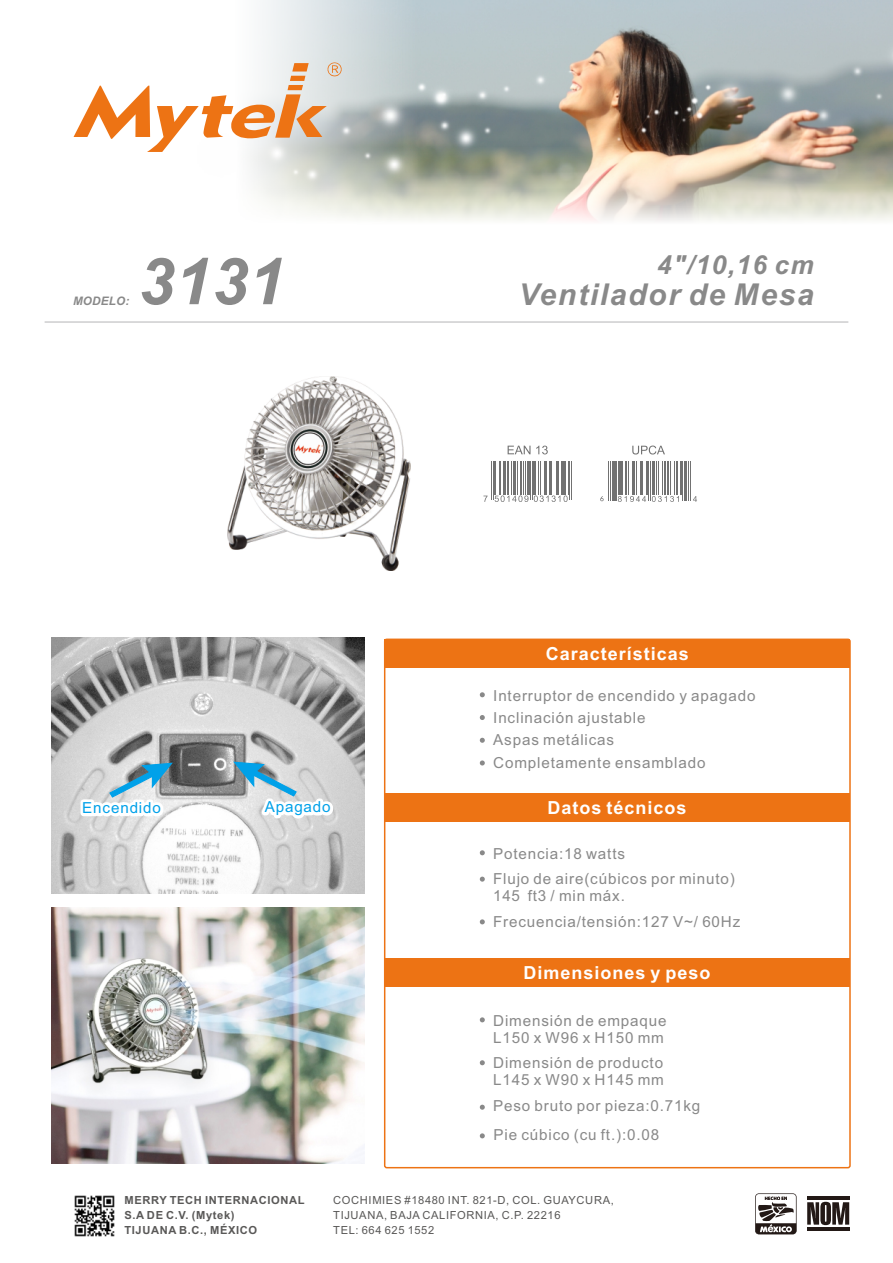
<style>
.page{position:relative;width:893px;height:1263px;background:#fff}
.page>*{position:absolute;margin:0;border:0;box-sizing:border-box;transform-origin:0 0}
.t1{font:italic 700 64.65px "Arial";color:#898989}
.t2{font:italic 700 30.15px "Arial";letter-spacing:.055em;color:#898989}
.t3{font:italic 700 26.25px "Arial";color:#898989}
.t4{font:700 18px "Arial";letter-spacing:.055em;color:#fff}
.t5{font:15.15px/22px "Arial";letter-spacing:.055em;color:#898989}
.t6{font:15.15px "Arial";letter-spacing:.055em;color:#00a1e9}
.t7{font:italic 700 11.7px "Arial";letter-spacing:.015em;color:#898989}
.t8{font:11.1px/15px "Arial";letter-spacing:.055em;color:#595857}
.t9{font:700 11.1px/15px "Arial";letter-spacing:.055em;color:#595857}
</style>
<div class="page">
<img style="left:73px;top:0;width:820px;height:221px">
<svg style="left:74px;top:62px;width:268px;height:90px"></svg>
<div style="left:385px;top:793px;width:465px;height:29px;background:#ed7314"></div>
<hr style="left:45px;top:322px;width:803px;height:1px;background:#b5b5b6">
<div style="left:385px;top:958px;width:465px;height:29px;background:#ed7314"></div>
<svg style="left:508px;top:446px;width:40px;height:8px"></svg>
<svg style="left:632px;top:446px;width:33px;height:8px"></svg>
<img style="left:227px;top:376px;width:184px;height:194px">
<img style="left:51px;top:637px;width:314px;height:256px">
<svg style="left:108px;top:762px;width:66px;height:37px;background:#90b6c7"></svg>
<svg style="left:232px;top:761px;width:66px;height:37px;background:#95bbcb"></svg>
<hr style="left:608px;top:461px;width:1px;height:39px;background:#717171">
<hr style="left:610px;top:461px;width:1px;height:39px;background:#717171">
<hr style="left:612px;top:461px;width:1px;height:39px;background:#717171">
<hr style="left:614px;top:461px;width:3px;height:39px;background:#717171">
<hr style="left:618px;top:461px;width:1px;height:34px;background:#717171">
<hr style="left:621px;top:461px;width:2px;height:34px;background:#717171">
<hr style="left:625px;top:461px;width:1px;height:34px;background:#717171">
<hr style="left:628px;top:461px;width:1px;height:34px;background:#717171">
<hr style="left:632px;top:461px;width:1px;height:34px;background:#717171">
<hr style="left:634px;top:461px;width:1px;height:34px;background:#717171">
<hr style="left:636px;top:461px;width:1px;height:34px;background:#717171">
<hr style="left:640px;top:461px;width:1px;height:34px;background:#717171">
<hr style="left:642px;top:461px;width:1px;height:34px;background:#717171">
<hr style="left:646px;top:461px;width:1px;height:34px;background:#717171">
<hr style="left:648px;top:461px;width:1px;height:39px;background:#717171">
<hr style="left:650px;top:461px;width:1px;height:39px;background:#717171">
<hr style="left:652px;top:461px;width:2px;height:34px;background:#717171">
<hr style="left:656px;top:461px;width:1px;height:34px;background:#717171">
<hr style="left:658px;top:461px;width:1px;height:34px;background:#717171">
<hr style="left:662px;top:461px;width:1px;height:34px;background:#717171">
<hr style="left:664px;top:461px;width:2px;height:34px;background:#717171">
<hr style="left:668px;top:461px;width:1px;height:34px;background:#717171">
<hr style="left:670px;top:461px;width:1px;height:34px;background:#717171">
<hr style="left:675px;top:461px;width:1px;height:34px;background:#717171">
<hr style="left:676px;top:461px;width:2px;height:34px;background:#717171">
<hr style="left:680px;top:461px;width:1px;height:34px;background:#717171">
<hr style="left:682px;top:461px;width:1px;height:39px;background:#717171">
<hr style="left:684px;top:461px;width:3px;height:39px;background:#717171">
<hr style="left:689px;top:461px;width:1px;height:39px;background:#717171">
<hr style="left:690px;top:461px;width:1px;height:39px;background:#717171">
<svg style="left:600px;top:496px;width:4px;height:5px"></svg>
<svg style="left:693px;top:496px;width:4px;height:6px"></svg>
<svg style="left:618px;top:496px;width:61px;height:6px"></svg>
<hr style="left:491px;top:461px;width:1px;height:39px;background:#717171">
<hr style="left:493px;top:461px;width:1px;height:39px;background:#717171">
<hr style="left:495px;top:461px;width:1px;height:34px;background:#717171">
<hr style="left:499px;top:461px;width:1px;height:34px;background:#717171">
<hr style="left:501px;top:461px;width:1px;height:34px;background:#717171">
<hr style="left:503px;top:461px;width:3px;height:34px;background:#717171">
<hr style="left:507px;top:461px;width:2px;height:34px;background:#717171">
<hr style="left:511px;top:461px;width:1px;height:34px;background:#717171">
<hr style="left:513px;top:461px;width:3px;height:34px;background:#717171">
<hr style="left:517px;top:461px;width:1px;height:34px;background:#717171">
<hr style="left:520px;top:461px;width:2px;height:34px;background:#717171">
<hr style="left:523px;top:461px;width:1px;height:34px;background:#717171">
<hr style="left:525px;top:461px;width:1px;height:34px;background:#717171">
<hr style="left:527px;top:461px;width:2px;height:34px;background:#717171">
<hr style="left:530px;top:461px;width:1px;height:39px;background:#717171">
<hr style="left:532px;top:461px;width:1px;height:39px;background:#717171">
<hr style="left:534px;top:461px;width:2px;height:34px;background:#717171">
<hr style="left:538px;top:461px;width:1px;height:34px;background:#717171">
<hr style="left:540px;top:461px;width:1px;height:34px;background:#717171">
<hr style="left:544px;top:461px;width:1px;height:34px;background:#717171">
<hr style="left:546px;top:461px;width:1px;height:34px;background:#717171">
<hr style="left:549px;top:461px;width:2px;height:34px;background:#717171">
<hr style="left:552px;top:461px;width:1px;height:34px;background:#717171">
<hr style="left:556px;top:461px;width:1px;height:34px;background:#717171">
<hr style="left:558px;top:461px;width:1px;height:34px;background:#717171">
<hr style="left:561px;top:461px;width:1px;height:34px;background:#717171">
<hr style="left:564px;top:461px;width:2px;height:34px;background:#717171">
<hr style="left:568px;top:461px;width:1px;height:34px;background:#717171">
<hr style="left:569px;top:461px;width:1px;height:39px;background:#717171">
<hr style="left:571px;top:461px;width:1px;height:39px;background:#717171">
<svg style="left:483px;top:495px;width:85px;height:7px"></svg>
<svg style="left:755px;top:1193px;width:41px;height:41px"></svg>
<svg style="left:807px;top:1201px;width:43px;height:25px"></svg>
<hr style="left:807px;top:1196px;width:43px;height:4px;background:#231916">
<hr style="left:807px;top:1227px;width:43px;height:4px;background:#231916">
<img style="left:74px;top:1195px;width:41px;height:42px">
<div style="left:385px;top:639px;width:465px;height:29px;background:#ed7314"></div>
<svg style="left:480px;top:850px;width:5px;height:5px"></svg>
<svg style="left:480px;top:877px;width:5px;height:5px"></svg>
<svg style="left:480px;top:919px;width:5px;height:5px"></svg>
<svg style="left:480px;top:1017px;width:5px;height:5px"></svg>
<svg style="left:480px;top:1060px;width:5px;height:5px"></svg>
<svg style="left:480px;top:1133px;width:5px;height:5px"></svg>
<svg style="left:480px;top:1105px;width:5px;height:5px"></svg>
<svg style="left:480px;top:692px;width:5px;height:5px"></svg>
<svg style="left:480px;top:715px;width:5px;height:5px"></svg>
<svg style="left:480px;top:738px;width:5px;height:5px"></svg>
<svg style="left:480px;top:760px;width:5px;height:5px"></svg>
<img style="left:51px;top:907px;width:314px;height:256px">
<p class="t7" style="left:73px;top:296px;width:58px">MODELO:</p>
<h1 class="t1" style="left:138px;top:257px;width:148px">3131</h1>
<h3 class="t3" style="left:657px;top:255px;width:158px">4"/10,16 cm</h3>
<h2 class="t2" style="left:519px;top:283px;width:297px">Ventilador de Mesa</h2>
<p class="t4" style="left:546px;top:647px;width:145px">Características</p>
<p class="t5" style="left:493px;top:686px;width:264px">Interruptor de encendido y apagado<br>Inclinación ajustable<br>Aspas metálicas<br>Completamente ensamblado</p>
<p class="t6" style="left:82px;top:802px;width:80px">Encendido</p>
<p class="t6" style="left:265px;top:801px;width:67px">Apagado</p>
<p class="t4" style="left:548px;top:800px;width:141px">Datos técnicos</p>
<p class="t5" style="left:493px;top:842px;width:243px;line-height:25.3px">Potencia:18 watts<br>Flujo de aire(cúbicos por minuto)</p>
<p class="t5" style="left:493px;top:884px;width:249px;line-height:25.8px">145 ft3 / min máx.<br>Frecuencia/tensión:127 V~/ 60Hz</p>
<p class="t4" style="left:523px;top:966px;width:189px">Dimensiones y peso</p>
<p class="t5" style="left:493px;top:1013px;width:175px;line-height:17px">Dimensión de empaque<br>L150 x W96 x H150 mm</p>
<p class="t5" style="left:493px;top:1056px;width:172px;line-height:17px">Dimensión de producto<br>L145 x W90 x H145 mm</p>
<p class="t5" style="left:493px;top:1096px;width:209px">Peso bruto por pieza:0.71kg</p>
<p class="t5" style="left:493px;top:1125px;width:167px">Pie cúbico (cu ft.):0.08</p>
<p class="t9" style="left:124px;top:1194px;width:182px">MERRY TECH INTERNACIONAL<br>S.A DE C.V. (Mytek)<br>TIJUANA B.C., MÉXICO</p>
<p class="t8" style="left:333px;top:1193px;width:282px">COCHIMIES #18480 INT. 821-D, COL. GUAYCURA,<br>TIJUANA, BAJA CALIFORNIA, C.P. 22216<br>TEL: 664 625 1552</p>
</div>
